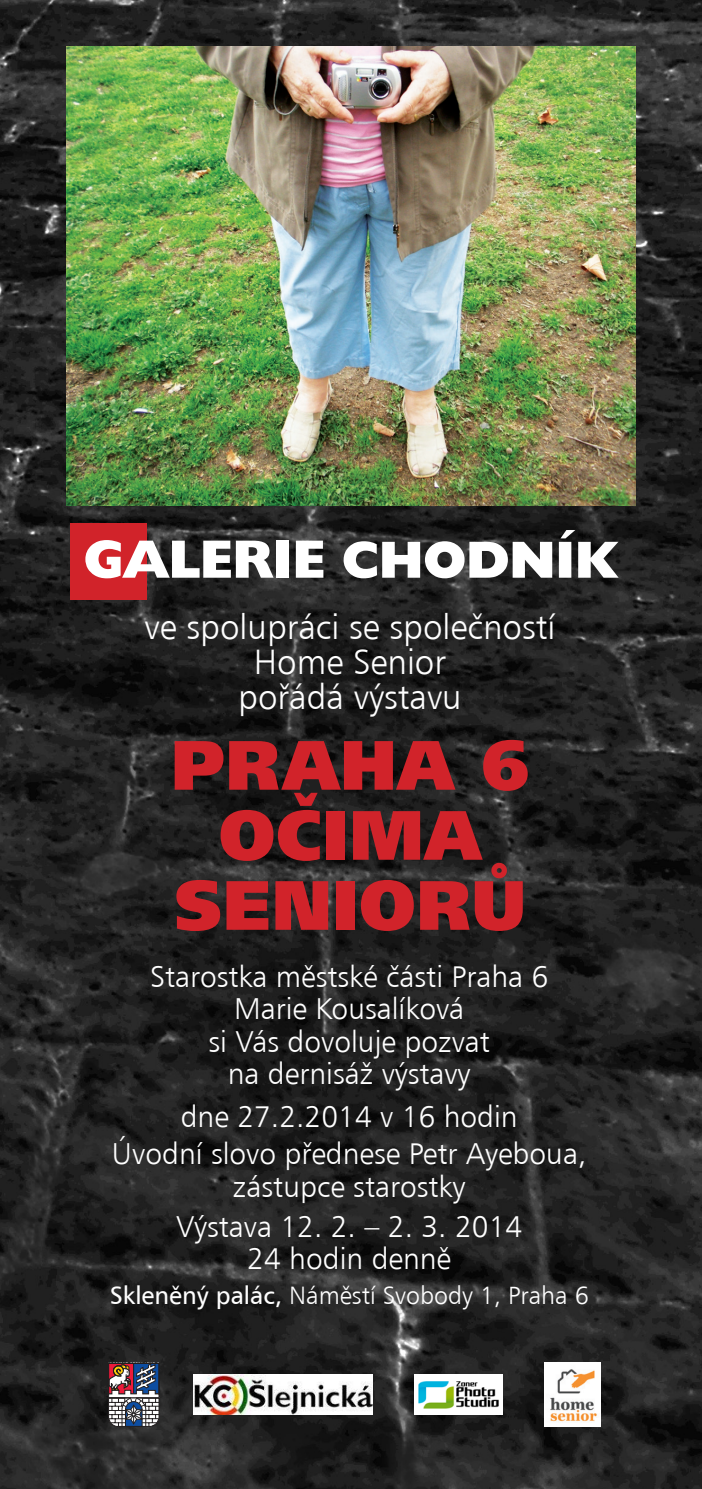
<style>
.page{position:relative;width:702px;height:1489px;background:#fff}
.page>*{position:absolute;margin:0;border:0;box-sizing:border-box;transform-origin:0 0}
.t1{font:70px "Humanist 777 AT Extra Black B";color:#d1232a}
.t2{font:800 54.25px "Humanist 521 AT";color:#fff}
.t3{font:35px "Humanist 777 AT Light B";color:#fff}
.t4{font:30px "Humanist 777 AT Light B";color:#fff}
.t5{font:25px "Humanist 777 AT Light B";color:#fff}
.s1{font-size:52.5px}
.s2{font-family:"Humanist 777 AT Roman B"}
</style>
<div class="page">
<img style="left:0;top:0;width:702px;height:1488px">
<div style="left:70px;top:523px;width:76px;height:77px;background:#d1232a"></div>
<svg style="left:108px;top:1362px;width:51px;height:64px"></svg>
<hr style="left:108px;top:1397px;width:51px;height:1px;background:#231f20">
<img style="left:66px;top:46px;width:569px;height:459px">
<img style="left:194px;top:1374px;width:178px;height:40px">
<img style="left:414px;top:1374px;width:89px;height:40px">
<img style="left:544px;top:1362px;width:57px;height:64px">
<p class="t2" style="left:84px;top:525px;width:535px">GALERIE <span class="s1">CHODNÍK</span></p>
<p class="t3" style="left:145px;top:605px;width:412px">ve spolupráci se společností</p>
<p class="t3" style="left:254px;top:640px;width:194px">Home Senior</p>
<p class="t3" style="left:238px;top:675px;width:225px">pořádá výstavu</p>
<p class="t1" style="left:171px;top:720px;width:360px">PRAHA 6</p>
<p class="t1" style="left:218px;top:790px;width:265px">OČIMA</p>
<p class="t1" style="left:173px;top:860px;width:354px">SENIORŮ</p>
<p class="t4" style="left:150px;top:957px;width:400px">Starostka městské části Praha 6</p>
<p class="t4" style="left:234px;top:990px;width:231px">Marie Kousalíková</p>
<p class="t4" style="left:208px;top:1022px;width:283px">si Vás dovoluje pozvat</p>
<p class="t4" style="left:228px;top:1055px;width:244px">na dernisáž výstavy</p>
<p class="t4" style="left:181px;top:1097px;width:338px">dne 27.2.2014 v 16 hodin</p>
<p class="t4" style="left:112px;top:1135px;width:476px">Úvodní slovo přednese Petr Ayeboua,</p>
<p class="t4" style="left:233px;top:1167px;width:234px">zástupce starostky</p>
<p class="t4" style="left:176px;top:1207px;width:348px">Výstava 12. 2. – 2. 3. 2014</p>
<p class="t4" style="left:247px;top:1240px;width:205px">24 hodin denně</p>
<p class="t5" style="left:110px;top:1280px;width:480px"><span class="s2">Skleněný palác,</span> Náměstí Svobody 1, Praha 6</p>
</div>
